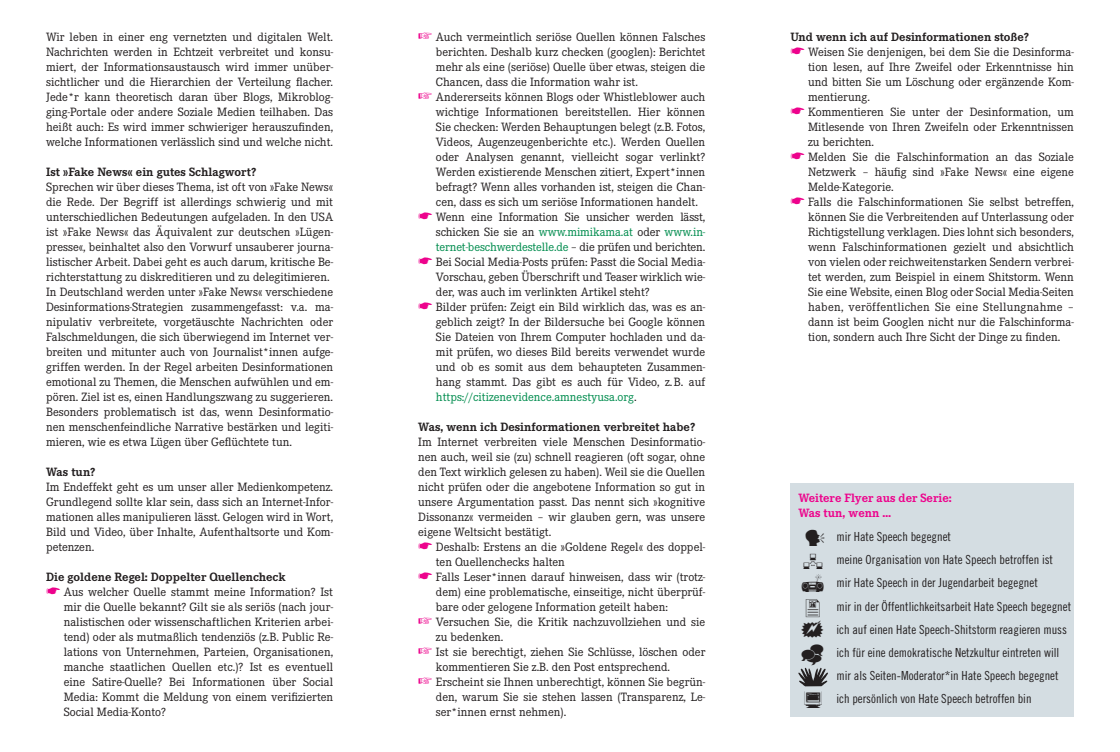
<style>
.page{position:relative;width:1120px;height:752px;background:#fff}
.page>*{position:absolute;margin:0;border:0;box-sizing:border-box;transform-origin:0 0}
.GS{font:12.5px/15px "Corporate E";color:#231f20;text-align:justify}
.GS-2{font:12.5px "Trade Gothic LT Std Cn 18";color:#231f20}
.GSÜS{font:700 12.5px "Corporate E";color:#231f20}
.GSÜS-2{font:700 12.5px "Corporate E";color:#ed028c}
.s1{color:#ed028c}
.s2{color:#008c4e}
</style>
<div class="page">
<div style="left:790px;top:483px;width:284px;height:233px;background:#d4dde2"></div>
<svg style="left:798px;top:667px;width:30px;height:20px"></svg>
<p class="GS" style="left:46px;top:29px;width:289px">Wir leben in einer eng vernetzten und digitalen Welt.<br>Nachrichten werden in Echtzeit verbreitet und konsu&shy;miert, der Informationsaustausch wird immer unüber&shy;sichtlicher und die Hierarchien der Verteilung flacher.<br>Jede*r kann theoretisch daran über Blogs, Mikroblog&shy;ging-Portale oder andere Soziale Medien teilhaben. Das heißt auch: Es wird immer schwieriger herauszufinden, welche Informationen verlässlich sind und welche nicht.</p>
<p class="GSÜS" style="left:46px;top:164px;width:212px">Ist »Fake News« ein gutes Schlagwort?</p>
<p class="GS" style="left:46px;top:179px;width:289px">Sprechen wir über dieses Thema, ist oft von »Fake News« die Rede. Der Begriff ist allerdings schwierig und mit unterschiedlichen Bedeutungen aufgeladen. In den USA ist »Fake News« das Äquivalent zur deutschen »Lügen&shy;presse«, beinhaltet also den Vorwurf unsauberer journa&shy;listischer Arbeit. Dabei geht es auch darum, kritische Be&shy;richterstattung zu diskreditieren und zu delegitimieren.</p>
<p class="GS" style="left:46px;top:284px;width:289px">In Deutschland werden unter »Fake News« verschiedene Desinformations-Strategien zusammengefasst: v.a. ma&shy;nipulativ verbreitete, vorgetäuschte Nachrichten oder Falschmeldungen, die sich überwiegend im Internet ver&shy;breiten und mitunter auch von Journalist*innen aufge&shy;griffen werden. In der Regel arbeiten Desinformationen emotional zu Themen, die Menschen aufwühlen und em&shy;pören. Ziel ist es, einen Handlungszwang zu suggerieren.<br>Besonders problematisch ist das, wenn Desinformatio&shy;nen menschenfeindliche Narrative bestärken und legiti&shy;mieren, wie es etwa Lügen über Geflüchtete tun.</p>
<p class="GSÜS" style="left:46px;top:464px;width:51px">Was tun?</p>
<p class="GS" style="left:46px;top:479px;width:289px">Im Endeffekt geht es um unser aller Medienkompetenz.<br>Grundlegend sollte klar sein, dass sich an Internet-Infor&shy;mationen alles manipulieren lässt. Gelogen wird in Wort, Bild und Video, über Inhalte, Aufenthaltsorte und Kom&shy;petenzen.</p>
<p class="GSÜS" style="left:46px;top:569px;width:241px">Die goldene Regel: Doppelter Quellencheck</p>
<p class="GS" style="left:64px;top:584px;width:271px;text-indent:-18px"><span class="s1">☛</span> Aus welcher Quelle stammt meine Information? Ist mir die Quelle bekannt? Gilt sie als seriös (nach jour&shy;nalistischen oder wissenschaftlichen Kriterien arbei&shy;tend) oder als mutmaßlich tendenziös (z.B. Public Re&shy;lations von Unternehmen, Parteien, Organisationen, manche staatlichen Quellen etc.)? Ist es eventuell eine Satire-Quelle? Bei Informationen über Social Media: Kommt die Meldung von einem verifizierten Social Media-Konto?</p>
<p class="GS" style="left:436px;top:29px;width:271px;text-indent:-18px"><span class="s1">☞</span> Auch vermeintlich seriöse Quellen können Falsches berichten. Deshalb kurz checken (googlen): Berichtet mehr als eine (seriöse) Quelle über etwas, steigen die Chancen, dass die Information wahr ist.</p>
<p class="GS" style="left:436px;top:89px;width:271px;text-indent:-18px"><span class="s1">☞</span> Andererseits können Blogs oder Whistleblower auch wichtige Informationen bereitstellen. Hier können Sie checken: Werden Behauptungen belegt (z.B. Fotos, Videos, Augenzeugenberichte etc.). Werden Quellen oder Analysen genannt, vielleicht sogar verlinkt?<br>Werden existierende Menschen zitiert, Expert*innen befragt? Wenn alles vorhanden ist, steigen die Chan&shy;cen, dass es sich um seriöse Informationen handelt.</p>
<p class="GS" style="left:436px;top:209px;width:271px;text-indent:-18px"><span class="s1">☛</span> Wenn eine Information Sie unsicher werden lässt, schicken Sie sie an <span class="s2">www.mimikama.at</span> oder <span class="s2">www.in&shy;ternet-beschwerdestelle.de</span> – die prüfen und berichten.</p>
<p class="GS" style="left:436px;top:254px;width:271px;text-indent:-18px"><span class="s1">☛</span> Bei Social Media-Posts prüfen: Passt die Social Media-Vorschau, geben Überschrift und Teaser wirklich wie&shy;der, was auch im verlinkten Artikel steht?</p>
<p class="GS" style="left:436px;top:299px;width:271px;text-indent:-18px"><span class="s1">☛</span> Bilder prüfen: Zeigt ein Bild wirklich das, was es an&shy;geblich zeigt? In der Bildersuche bei Google können Sie Dateien von Ihrem Computer hochladen und da&shy;mit prüfen, wo dieses Bild bereits verwendet wurde und ob es somit aus dem behaupteten Zusammen&shy;hang stammt. Das gibt es auch für Video, z.B. auf <span class="s2">https://citizenevidence.amnestyusa.org</span>.</p>
<p class="GSÜS" style="left:418px;top:419px;width:278px">Was, wenn ich Desinformationen verbreitet habe?</p>
<p class="GS" style="left:418px;top:434px;width:289px">Im Internet verbreiten viele Menschen Desinformatio&shy;nen auch, weil sie (zu) schnell reagieren (oft sogar, ohne den Text wirklich gelesen zu haben). Weil sie die Quellen nicht prüfen oder die angebotene Information so gut in unsere Argumentation passt. Das nennt sich »kognitive Dissonanz« vermeiden – wir glauben gern, was unsere eigene Weltsicht bestätigt.</p>
<p class="GS" style="left:436px;top:539px;width:271px;text-indent:-18px"><span class="s1">☛</span> Deshalb: Erstens an die »Goldene Regel« des doppel&shy;ten Quellenchecks halten</p>
<p class="GS" style="left:436px;top:569px;width:271px;text-indent:-18px"><span class="s1">☛</span> Falls Leser*innen darauf hinweisen, dass wir (trotz&shy;dem) eine problematische, einseitige, nicht überprüf&shy;bare oder gelogene Information geteilt haben:</p>
<p class="GS" style="left:436px;top:614px;width:271px;text-indent:-18px"><span class="s1">☞</span> Versuchen Sie, die Kritik nachzuvollziehen und sie zu bedenken.</p>
<p class="GS" style="left:436px;top:644px;width:271px;text-indent:-18px"><span class="s1">☞</span> Ist sie berechtigt, ziehen Sie Schlüsse, löschen oder kommentieren Sie z.B. den Post entsprechend.</p>
<p class="GS" style="left:436px;top:674px;width:271px;text-indent:-18px"><span class="s1">☞</span> Erscheint sie Ihnen unberechtigt, können Sie begrün&shy;den, warum Sie sie stehen lassen (Transparenz, Le&shy;ser*innen ernst nehmen).</p>
<p class="GSÜS" style="left:790px;top:29px;width:240px">Und wenn ich auf Desinformationen stoße?</p>
<p class="GS" style="left:808px;top:44px;width:267px;text-indent:-18px"><span class="s1">☛</span> Weisen Sie denjenigen, bei dem Sie die Desinforma&shy;tion lesen, auf Ihre Zweifel oder Erkenntnisse hin und bitten Sie um Löschung oder ergänzende Kom&shy;mentierung.</p>
<p class="GS" style="left:808px;top:104px;width:267px;text-indent:-18px"><span class="s1">☛</span> Kommentieren Sie unter der Desinformation, um Mitlesende von Ihren Zweifeln oder Erkenntnissen zu berichten.</p>
<p class="GS" style="left:808px;top:149px;width:267px;text-indent:-18px"><span class="s1">☛</span> Melden Sie die Falschinformation an das Soziale Netzwerk – häufig sind »Fake News« eine eigene Melde-Kategorie.</p>
<p class="GS" style="left:808px;top:194px;width:267px;text-indent:-18px"><span class="s1">☛</span> Falls die Falschinformationen Sie selbst betreffen, können Sie die Verbreitenden auf Unterlassung oder Richtigstellung verklagen. Dies lohnt sich besonders, wenn Falschinformationen gezielt und absichtlich von vielen oder reichweitenstarken Sendern verbrei&shy;tet werden, zum Beispiel in einem Shitstorm. Wenn Sie eine Website, einen Blog oder Social Media-Seiten haben, veröffentlichen Sie eine Stellungnahme – dann ist beim Googlen nicht nur die Falschinforma&shy;tion, sondern auch Ihre Sicht der Dinge zu finden.</p>
<p class="GSÜS-2" style="left:798px;top:490px;width:155px">Weitere Flyer aus der Serie:</p>
<p class="GSÜS-2" style="left:798px;top:505px;width:94px">Was tun, wenn …</p>
<p class="GS-2" style="left:836px;top:529px;width:116px">mir Hate Speech begegnet</p>
<p class="GS-2" style="left:836px;top:552px;width:218px">meine Organisation von Hate Speech betroffen ist</p>
<p class="GS-2" style="left:836px;top:575px;width:203px">mir Hate Speech in der Jugendarbeit begegnet</p>
<p class="GS-2" style="left:836px;top:598px;width:236px">mir in der Öffentlichkeitsarbeit Hate Speech begegnet</p>
<p class="GS-2" style="left:836px;top:621px;width:232px">ich auf einen Hate Speech-Shitstorm reagieren muss</p>
<p class="GS-2" style="left:836px;top:644px;width:224px">ich für eine demokratische Netzkultur eintreten will</p>
<p class="GS-2" style="left:836px;top:667px;width:224px">mir als Seiten-Moderator*in Hate Speech begegnet</p>
<p class="GS-2" style="left:836px;top:691px;width:197px">ich persönlich von Hate Speech betroffen bin</p>
</div>
